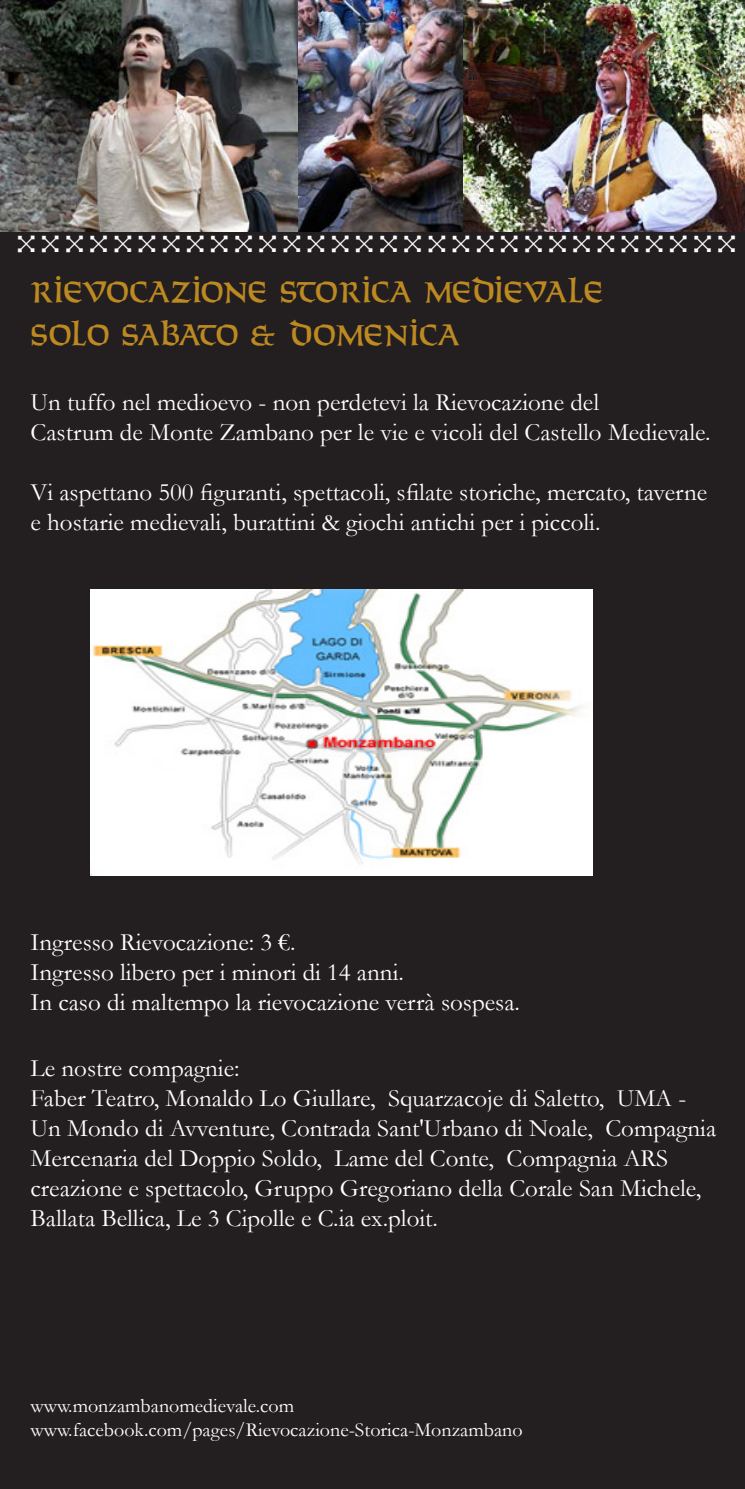
<style>
.page{position:relative;width:745px;height:1489px;background:#fff}
.page>*{position:absolute;margin:0;border:0;box-sizing:border-box;transform-origin:0 0}
.t1{font:42.5px "Solemnity";color:#bd8921}
.t2{font:25px/30px "Garamond";color:#fff}
.t3{font:20px "Garamond";color:#fff}
</style>
<div class="page">
<div style="left:0;top:0;width:744px;height:1488px;background:#231f20"></div>
<img style="left:0;top:0;width:744px;height:232px">
<img style="left:90px;top:589px;width:502px;height:286px">
<p class="t1" style="left:30px;top:259px;width:573px">Rievocazione Storica Medievale</p>
<p class="t1" style="left:30px;top:302px;width:429px">SOLO SABATO &amp; DOMENICA</p>
<p class="t2" style="left:30px;top:386px;width:569px">Un tuffo nel medioevo - non perdetevi la Rievocazione del</p>
<p class="t2" style="left:30px;top:416px;width:681px">Castrum de Monte Zambano per le vie e vicoli del Castello Medievale.</p>
<p class="t2" style="left:30px;top:476px;width:677px">Vi aspettano 500 figuranti, spettacoli, sfilate storiche, mercato, taverne</p>
<p class="t2" style="left:30px;top:506px;width:571px">e hostarie medievali, burattini &amp; giochi antichi per i piccoli.</p>
<p class="t2" style="left:30px;top:926px;width:266px">Ingresso Rievocazione: 3 €.</p>
<p class="t2" style="left:30px;top:956px;width:374px">Ingresso libero per i minori di 14 anni.</p>
<p class="t2" style="left:30px;top:986px;width:490px">In caso di maltempo la rievocazione verrà sospesa.</p>
<p class="t2" style="left:30px;top:1052px;width:210px">Le nostre compagnie:</p>
<p class="t2" style="left:30px;top:1082px;width:686px">Faber Teatro, Monaldo Lo Giullare, Squarzacoje di Saletto, UMA - Un Mondo di Avventure, Contrada Sant'Urbano di Noale, Compagnia Mercenaria del Doppio Soldo, Lame del Conte, Compagnia ARS creazione e spettacolo, Gruppo Gregoriano della Corale San Michele, Ballata Bellica, Le 3 Cipolle e C.ia ex.ploit.</p>
<p class="t3" style="left:30px;top:1393px;width:265px">www.monzambanomedievale.com</p>
<p class="t3" style="left:30px;top:1417px;width:493px">www.facebook.com/pages/Rievocazione-Storica-Monzambano</p>
</div>
